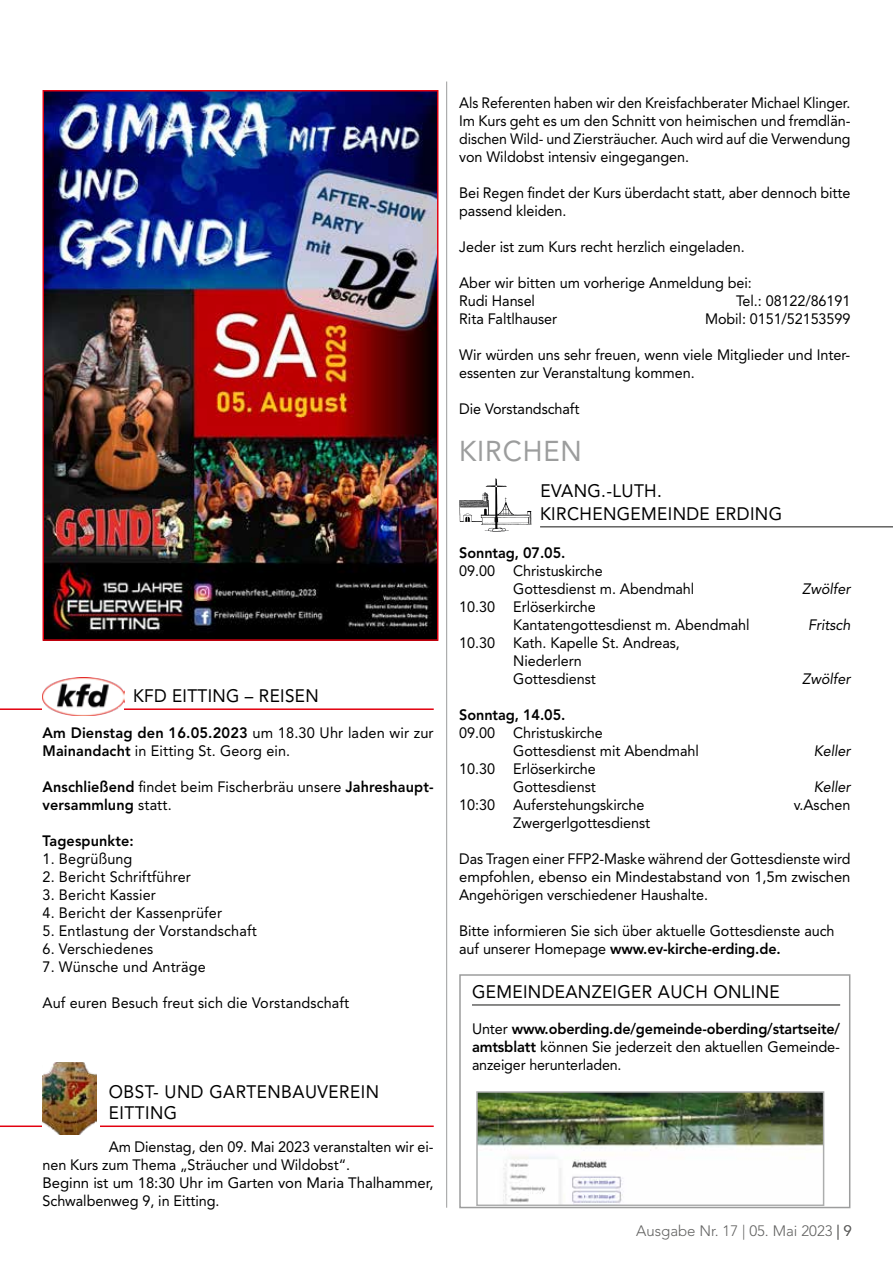
<style>
.page{position:relative;width:893px;height:1263px;background:#fff}
.page>*{position:absolute;margin:0;border:0;box-sizing:border-box;transform-origin:0 0}
.t1{font:28.5px "Avenir LT Std";letter-spacing:.03em;color:#9c9d9d;scale:.96 1}
.t2{font:18px/22.5px "Avenir LT Std";letter-spacing:.02em;color:#000;scale:.96 1}
.t3{font:18px/21px "Avenir LT Std";letter-spacing:.02em;color:#000;scale:.95 1}
.t4{font:15px/18px "Avenir LT Std";letter-spacing:-.005em;color:#000;scale:.96 1}
.t5{font:15px/18px "Avenir LT Std";letter-spacing:-.005em;color:#000;text-align:justify;scale:.94 1}
.t6{font:15px/18px "Avenir LT Std";letter-spacing:-.005em;color:#000;text-align:justify;scale:.95 1}
.t7{font:800 15px/18px "Avenir LT Std";letter-spacing:.01em;color:#000;scale:.96 1}
.t8{font:15px/18px "Avenir LT Std";letter-spacing:-.005em;color:#000}
.t9{font:italic 15px "Avenir LT Std";letter-spacing:-.005em;color:#000;scale:.96 1}
.t10{font:300 15px "Avenir LT Std";color:#636362}
.s1{font-weight:800}
.s2{font-weight:400}
</style>
<div class="page">
<hr style="left:446px;top:81px;width:1px;height:1127px;background:#9c9d9d">
<hr style="left:0;top:708px;width:434px;height:2px;background:#e3000f">
<hr style="left:0;top:1125px;width:434px;height:2px;background:#e3000f">
<img style="left:45px;top:92px;width:391px;height:547px">
<img style="left:43px;top:677px;width:81px;height:39px">
<div style="left:43px;top:1062px;width:57px;height:72px;background:linear-gradient(to bottom,#fff,#fff)"></div>
<img style="left:43px;top:1062px;width:53px;height:72px">
<img style="left:478px;top:1093px;width:344px;height:111px">
<div style="left:476px;top:1091px;width:348px;height:115px;border:1px solid #acadad"></div>
<div style="left:459px;top:974px;width:391px;height:234px;border:2px solid #9c9d9d"></div>
<hr style="left:472px;top:1004px;width:368px;height:2px;background:#636362">
<hr style="left:540px;top:526px;width:353px;height:1px;background:#636362">
<svg style="left:459px;top:478px;width:73px;height:54px"></svg>
<p class="t3" style="left:133px;top:685px;width:197px">KFD EITTING – REISEN</p>
<p class="t8" style="left:43px;top:724px;width:393px"><span class="s1">Am Dienstag den 16.05.2023</span> um 18.30 Uhr laden wir zur<br><span class="s1">Mainandacht</span> in Eitting St. Georg ein.</p>
<p class="t7" style="left:43px;top:778px;width:409px">Anschließend <span class="s2">findet beim Fischerbräu unsere</span> Jahreshaupt&shy;versammlung <span class="s2">statt.</span></p>
<p class="t7" style="left:43px;top:832px;width:97px">Tagespunkte:</p>
<p class="t4" style="left:43px;top:850px;width:95px">1. Begrüßung</p>
<p class="t4" style="left:43px;top:868px;width:156px">2. Bericht Schriftführer</p>
<p class="t4" style="left:43px;top:886px;width:120px">3. Bericht Kassier</p>
<p class="t4" style="left:43px;top:904px;width:189px">4. Bericht der Kassenprüfer</p>
<p class="t4" style="left:43px;top:922px;width:225px">5. Entlastung der Vorstandschaft</p>
<p class="t4" style="left:43px;top:940px;width:117px">6. Verschiedenes</p>
<p class="t4" style="left:43px;top:958px;width:172px">7. Wünsche und Anträge</p>
<p class="t4" style="left:43px;top:994px;width:321px">Auf euren Besuch freut sich die Vorstandschaft</p>
<p class="t3" style="left:109px;top:1081px;width:286px">OBST- UND GARTENBAUVEREIN<br>EITTING</p>
<p class="t4" style="left:43px;top:1138px;width:409px;text-indent:66px">Am Dienstag, den 09. Mai 2023 veranstalten wir ei&shy;nen Kurs zum Thema „Sträucher und Wildobst“.<br>Beginn ist um 18:30 Uhr im Garten von Maria Thalhammer, Schwalbenweg 9, in Eitting.</p>
<p class="t5" style="left:459px;top:94px;width:418px">Als Referenten haben wir den Kreisfachberater Michael Klinger.<br>Im Kurs geht es um den Schnitt von heimischen und fremdlän&shy;dischen Wild- und Ziersträucher. Auch wird auf die Verwendung von Wildobst intensiv eingegangen.</p>
<p class="t4" style="left:459px;top:184px;width:409px">Bei Regen findet der Kurs überdacht statt, aber dennoch bitte passend kleiden.</p>
<p class="t4" style="left:459px;top:238px;width:299px">Jeder ist zum Kurs recht herzlich eingeladen.</p>
<p class="t4" style="left:459px;top:274px;width:306px">Aber wir bitten um vorherige Anmeldung bei:<br>Rudi Hansel</p>
<p class="t4" style="left:736px;top:292px;width:121px">Tel.: 08122/86191</p>
<p class="t4" style="left:459px;top:310px;width:103px">Rita Faltlhauser</p>
<p class="t4" style="left:705px;top:310px;width:153px">Mobil: 0151/52153599</p>
<p class="t4" style="left:459px;top:346px;width:409px">Wir würden uns sehr freuen, wenn viele Mitglieder und Inter&shy;essenten zur Veranstaltung kommen.</p>
<p class="t4" style="left:459px;top:400px;width:127px">Die Vorstandschaft</p>
<h1 class="t1" style="left:459px;top:434px;width:129px">KIRCHEN</h1>
<p class="t2" style="left:540px;top:480px;width:254px">EVANG.-LUTH.<br>KIRCHENGEMEINDE ERDING</p>
<p class="t7" style="left:459px;top:544px;width:112px">Sonntag, 07.05.</p>
<p class="t4" style="left:513px;top:562px;width:190px;text-indent:-54px">09.00 Christuskirche<br>Gottesdienst m. Abendmahl</p>
<p class="t9" style="left:802px;top:580px;width:52px">Zwölfer</p>
<p class="t4" style="left:513px;top:598px;width:248px;text-indent:-54px">10.30 Erlöserkirche<br>Kantatengottesdienst m. Abendmahl</p>
<p class="t4" style="left:513px;top:634px;width:175px;text-indent:-54px">10.30 Kath. Kapelle St. Andreas,<br>Niederlern<br>Gottesdienst</p>
<p class="t7" style="left:459px;top:706px;width:112px">Sonntag, 14.05.</p>
<p class="t4" style="left:513px;top:724px;width:195px;text-indent:-54px">09.00 Christuskirche<br>Gottesdienst mit Abendmahl</p>
<p class="t4" style="left:459px;top:760px;width:144px;text-align:right">10.30 Erlöserkirche<br>Gottesdienst</p>
<p class="t9" style="left:808px;top:616px;width:46px">Fritsch</p>
<p class="t9" style="left:802px;top:670px;width:52px">Zwölfer</p>
<p class="t9" style="left:814px;top:742px;width:40px">Keller</p>
<p class="t9" style="left:814px;top:778px;width:40px">Keller</p>
<p class="t4" style="left:459px;top:796px;width:194px">10:30 Auferstehungskirche</p>
<p class="t4" style="left:794px;top:796px;width:60px">v.Aschen</p>
<p class="t4" style="left:513px;top:814px;width:144px">Zwergerlgottesdienst</p>
<p class="t6" style="left:459px;top:850px;width:413px">Das Tragen einer FFP2-Maske während der Gottesdienste wird empfohlen, ebenso ein Mindestabstand von 1,5m zwischen Angehörigen verschiedener Haushalte.</p>
<p class="t4" style="left:459px;top:922px;width:392px">Bitte informieren Sie sich über aktuelle Gottesdienste auch auf unserer Homepage <span class="s1">www.ev-kirche-erding.de.</span></p>
<p class="t2" style="left:472px;top:980px;width:322px">GEMEINDEANZEIGER AUCH ONLINE</p>
<p class="t4" style="left:472px;top:1020px;width:385px;text-align:justify">Unter <span class="s1">www.oberding.de/gemeinde-oberding/startseite/ amtsblatt</span> können Sie jederzeit den aktuellen Gemeinde&shy;anzeiger herunterladen.</p>
<p class="t10" style="left:636px;top:1222px;width:217px">Ausgabe Nr. 17 | 05. Mai 2023 | 9</p>
</div>
